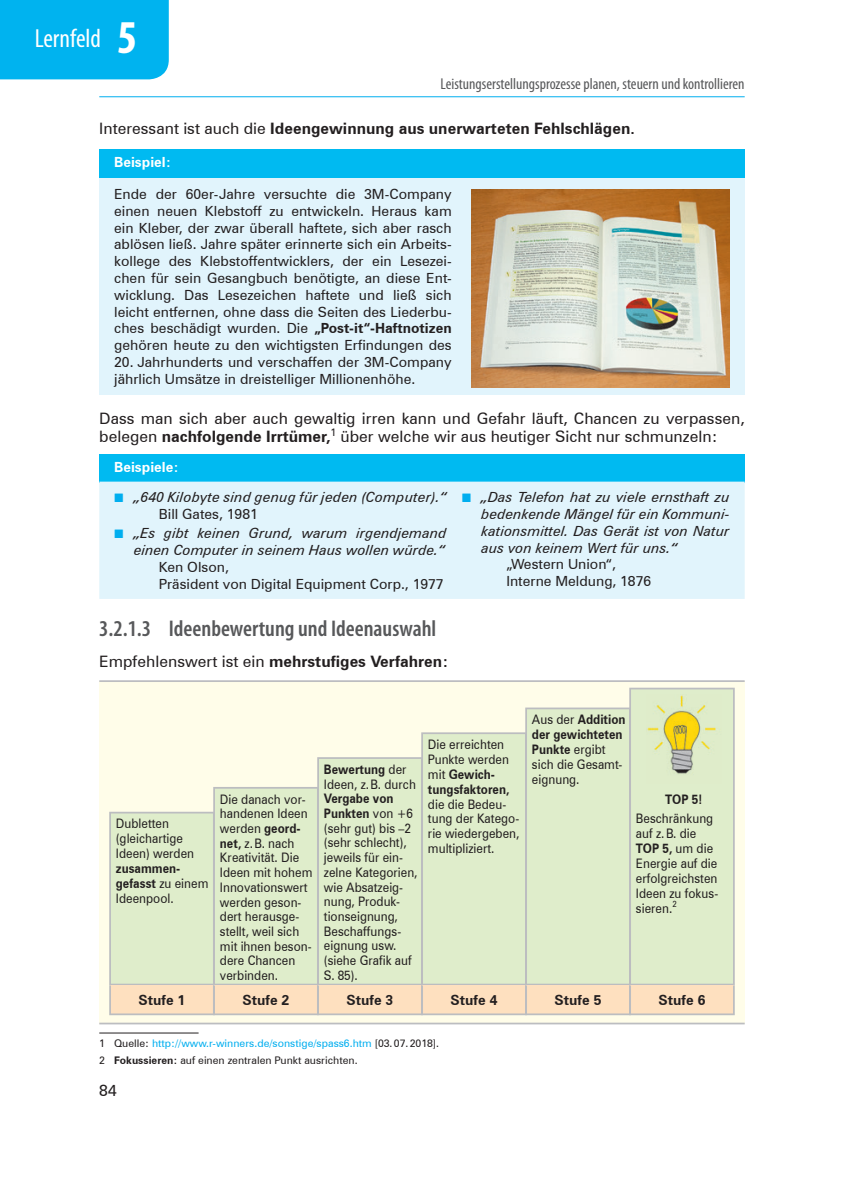
<style>
.page{position:relative;width:844px;height:1191px;background:#fff}
.page>*{position:absolute;margin:0;border:0;box-sizing:border-box;transform-origin:0 0}
.t1{font:700 condensed 33.25px "Myriad Pro";color:#fff}
.t2{font:condensed 26.25px "Myriad Pro";color:#fff}
.t3{font:600 condensed 22.75px "Myriad Pro";color:#57585a}
.Fließtext{font:15.75px/18.9px "Zurich BT";color:#231f20}
.Fließtext-2{font:700 15.75px "Zurich BT";color:#231f20}
.Kolumnentitel_links{font:condensed 15.75px "Myriad Pro";color:#57585a}
.Beispiel_Text{font:14px/16.8px "Zurich BT";color:#231f20;text-align:justify}
.t4{font:italic 14px/16.8px "Zurich BT";color:#231f20;text-align:right}
.Tabelle{font:14px/16.8px "Zurich BT";color:#231f20}
.Grundtext_hbf-Mitte{font:700 14px "Zurich BT";color:#231f20}
.Beispiel{font:700 14px "Zurich BT";color:#fff}
.Grundtext{font:13.12px/14.7px "Zurich BT";color:#231f20;scale:.9 1}
.Grundtext-2{font:700 13.12px "Zurich BT";color:#231f20;scale:.9 1}
.Fußnote{font:10.5px "Zurich BT";color:#00aeef}
.Fußnote-2{font:10.5px "Zurich BT";color:#231f20}
.s1{font-size:47.25px}
.s2{font-weight:400}
.s3{font-weight:700}
.s4{font-family:"Uni Math";font-style:normal;font-size:12.25px;color:#00aeef}
.s5{color:#231f20}
</style>
<div class="page">
<div style="left:0;top:0;width:169px;height:79px;background:#00b3ef"></div>
<hr style="left:99px;top:96px;width:645px;height:1px;background:#00aeef">
<div style="left:99px;top:453px;width:645px;height:29px;background:#00baf1"></div>
<div style="left:99px;top:481px;width:645px;height:118px;background:#e1f4fc"></div>
<div style="left:99px;top:156px;width:645px;height:239px;background:#e1f4fc"></div>
<div style="left:99px;top:149px;width:645px;height:29px;background:#00baf1"></div>
<img style="left:471px;top:189px;width:258px;height:199px">
<div style="left:99px;top:681px;width:645px;height:342px;background:#fffde9"></div>
<hr style="left:99px;top:1022px;width:645px;height:2px;background:#bcbdc0">
<hr style="left:99px;top:680px;width:645px;height:2px;background:#bcbdc0">
<div style="left:110px;top:812px;width:104px;height:172px;background:#dfedcb"></div>
<div style="left:109px;top:811px;width:106px;height:174px;border:2px solid #bcbdc0"></div>
<div style="left:110px;top:985px;width:104px;height:29px;background:#fee0bf"></div>
<div style="left:109px;top:984px;width:106px;height:31px;border:2px solid #bcbdc0"></div>
<div style="left:214px;top:788px;width:104px;height:196px;background:#dfedcb"></div>
<div style="left:213px;top:787px;width:105px;height:198px;border:2px solid #bcbdc0"></div>
<div style="left:214px;top:985px;width:104px;height:29px;background:#fee0bf"></div>
<div style="left:213px;top:984px;width:105px;height:31px;border:2px solid #bcbdc0"></div>
<div style="left:318px;top:758px;width:104px;height:226px;background:#dfedcb"></div>
<div style="left:317px;top:757px;width:105px;height:228px;border:2px solid #bcbdc0"></div>
<div style="left:318px;top:985px;width:104px;height:29px;background:#fee0bf"></div>
<div style="left:317px;top:984px;width:105px;height:31px;border:2px solid #bcbdc0"></div>
<div style="left:422px;top:733px;width:103px;height:251px;background:#dfedcb"></div>
<div style="left:421px;top:732px;width:105px;height:253px;border:2px solid #bcbdc0"></div>
<div style="left:422px;top:985px;width:103px;height:29px;background:#fee0bf"></div>
<div style="left:421px;top:984px;width:105px;height:31px;border:2px solid #bcbdc0"></div>
<div style="left:526px;top:708px;width:103px;height:276px;background:#dfedcb"></div>
<div style="left:525px;top:707px;width:105px;height:278px;border:2px solid #bcbdc0"></div>
<div style="left:526px;top:985px;width:103px;height:29px;background:#fee0bf"></div>
<div style="left:525px;top:984px;width:105px;height:31px;border:2px solid #bcbdc0"></div>
<div style="left:630px;top:688px;width:103px;height:296px;background:#dfedcb"></div>
<img style="left:647px;top:695px;width:69px;height:79px">
<div style="left:629px;top:687px;width:105px;height:298px;border:2px solid #bcbdc0"></div>
<div style="left:630px;top:985px;width:103px;height:29px;background:#fee0bf"></div>
<div style="left:629px;top:984px;width:105px;height:31px;border:2px solid #bcbdc0"></div>
<hr style="left:99px;top:1032px;width:99px;height:1px;background:#231f20">
<h1 class="t1" style="left:70px;top:14px;width:69px">1 <span class="s1">5</span></h1>
<h2 class="t2" style="left:35px;top:24px;width:68px">Lernfeld</h2>
<p class="Kolumnentitel_links" style="left:440px;top:76px;width:305px">Leistungserstellungsprozesse planen, steuern und kontrollieren</p>
<p class="Fließtext-2" style="left:99px;top:118px;width:537px"><span class="s2">Interessant ist auch die</span> Ideengewinnung aus unerwarteten Fehlschlägen.</p>
<p class="Beispiel" style="left:114px;top:154px;width:58px">Beispiel:</p>
<p class="Beispiel_Text" style="left:114px;top:185px;width:339px">Ende der 60er-Jahre versuchte die 3M-Company einen neuen Klebstoff zu entwickeln. Heraus kam ein Kleber, der zwar überall haftete, sich aber rasch ablösen ließ. Jahre später erinnerte sich ein Arbeits&shy;kollege des Klebstoffentwicklers, der ein Lesezei&shy;chen für sein Gesangbuch benötigte, an diese Ent&shy;wicklung. Das Lesezeichen haftete und ließ sich leicht entfernen, ohne dass die Seiten des Liederbu&shy;ches beschädigt wurden. Die <span class="s3">„Post-it“-Haftnotizen </span>gehören heute zu den wichtigsten Erfindungen des</p>
<p class="Beispiel_Text" style="left:114px;top:353px;width:339px">20. Jahrhunderts und verschaffen der 3M-Company jährlich Umsätze in dreistelliger Millionenhöhe.</p>
<p class="Fließtext" style="left:99px;top:408px;width:646px">Dass man sich aber auch gewaltig irren kann und Gefahr läuft, Chancen zu verpassen, belegen <span class="s3">nachfolgende Irrtümer,</span><sup>1</sup> über welche wir aus heutiger Sicht nur schmunzeln:</p>
<p class="Beispiel" style="left:114px;top:458px;width:66px">Beispiele:</p>
<p class="t4" style="left:114px;top:489px;width:334px"><span class="s4">■</span> „640 Kilobyte sind genug für jeden (Computer).“</p>
<p class="Tabelle" style="left:159px;top:505px;width:100px">Bill Gates, 1981</p>
<p class="t4" style="left:114px;top:525px;width:334px"><span class="s4">■</span> „Es gibt keinen Grund, warum irgendjemand einen Computer in seinem Haus wollen würde.“</p>
<p class="Tabelle" style="left:159px;top:558px;width:286px">Ken Olson,<br>Präsident von Digital Equipment Corp., 1977</p>
<p class="t4" style="left:481px;top:489px;width:250px;text-align:justify;text-indent:-20px"><span class="s4">■</span> „Das Telefon hat zu viele ernsthaft zu bedenkende Mängel für ein Kommuni&shy;kationsmittel. Das Gerät ist von Natur aus von keinem Wert für uns.“</p>
<p class="Tabelle" style="left:506px;top:556px;width:146px">„Western Union“,<br>Interne Meldung, 1876</p>
<p class="t3" style="left:99px;top:616px;width:338px">3.2.1.3 Ideenbewertung und Ideenauswahl</p>
<p class="Fließtext-2" style="left:99px;top:652px;width:372px"><span class="s2">Empfehlenswert ist ein</span> mehrstufiges Verfahren: <sup>2</sup></p>
<p class="Grundtext" style="left:116px;top:816px;width:104px">Dubletten (gleichartige<br>Ideen) werden <span class="s3">zusammen&shy;gefasst</span> zu einem<br>Ideenpool.</p>
<p class="Grundtext_hbf-Mitte" style="left:138px;top:991px;width:48px">Stufe 1</p>
<p class="Grundtext" style="left:220px;top:791px;width:104px">Die danach vor&shy;handenen Ideen werden <span class="s3">geord&shy;net,</span> z.B. nach<br>Kreativität. Die<br>Ideen mit hohem<br>Innovationswert werden geson&shy;dert herausge&shy;stellt, weil sich mit ihnen beson&shy;dere Chancen verbinden.</p>
<p class="Grundtext_hbf-Mitte" style="left:242px;top:991px;width:48px">Stufe 2</p>
<p class="Grundtext" style="left:324px;top:761px;width:105px"><span class="s3">Bewertung</span> der<br>Ideen, z.B. durch<br><span class="s3">Vergabe von<br>Punkten</span> von +6 (sehr gut) bis –2 (sehr schlecht), jeweils für ein&shy;zelne Kategorien, wie Absatzeig&shy;nung, Produk&shy;tionseignung,<br>Beschaffungs&shy;eignung usw. (siehe Grafik auf<br>S. 85).</p>
<p class="Grundtext_hbf-Mitte" style="left:346px;top:991px;width:48px">Stufe 3</p>
<p class="Grundtext" style="left:428px;top:737px;width:103px">Die erreichten<br>Punkte werden mit <span class="s3">Gewich&shy;tungsfaktoren, </span>die die Bedeu&shy;tung der Katego&shy;rie wiedergeben, multipliziert.</p>
<p class="Grundtext_hbf-Mitte" style="left:450px;top:991px;width:48px">Stufe 4</p>
<p class="Grundtext" style="left:532px;top:712px;width:105px">Aus der <span class="s3">Addition der gewichteten<br>Punkte</span> ergibt sich die Gesamt&shy;eignung.</p>
<p class="Grundtext-2" style="left:665px;top:791px;width:43px">TOP 5!</p>
<p class="Grundtext" style="left:635px;top:811px;width:93px">Beschränkung auf z.B. die<br><span class="s3">TOP 5,</span> um die<br>Energie auf die erfolgreichsten<br>Ideen zu fokus&shy;sieren.<sup>2</sup></p>
<p class="Grundtext_hbf-Mitte" style="left:554px;top:991px;width:48px">Stufe 5</p>
<p class="Grundtext_hbf-Mitte" style="left:658px;top:991px;width:48px">Stufe 6</p>
<p class="Fußnote" style="left:99px;top:1036px;width:341px"><span class="s5">1 Quelle:</span> http://www.r-winners.de/sonstige/spass6.htm <span class="s5">[03.07.2018].</span></p>
<p class="Fußnote-2" style="left:99px;top:1054px;width:260px">2 <span class="s3">Fokussieren:</span> auf einen zentralen Punkt ausrichten.</p>
<p class="Fließtext" style="left:99px;top:1081px;width:19px">84</p>
</div>
